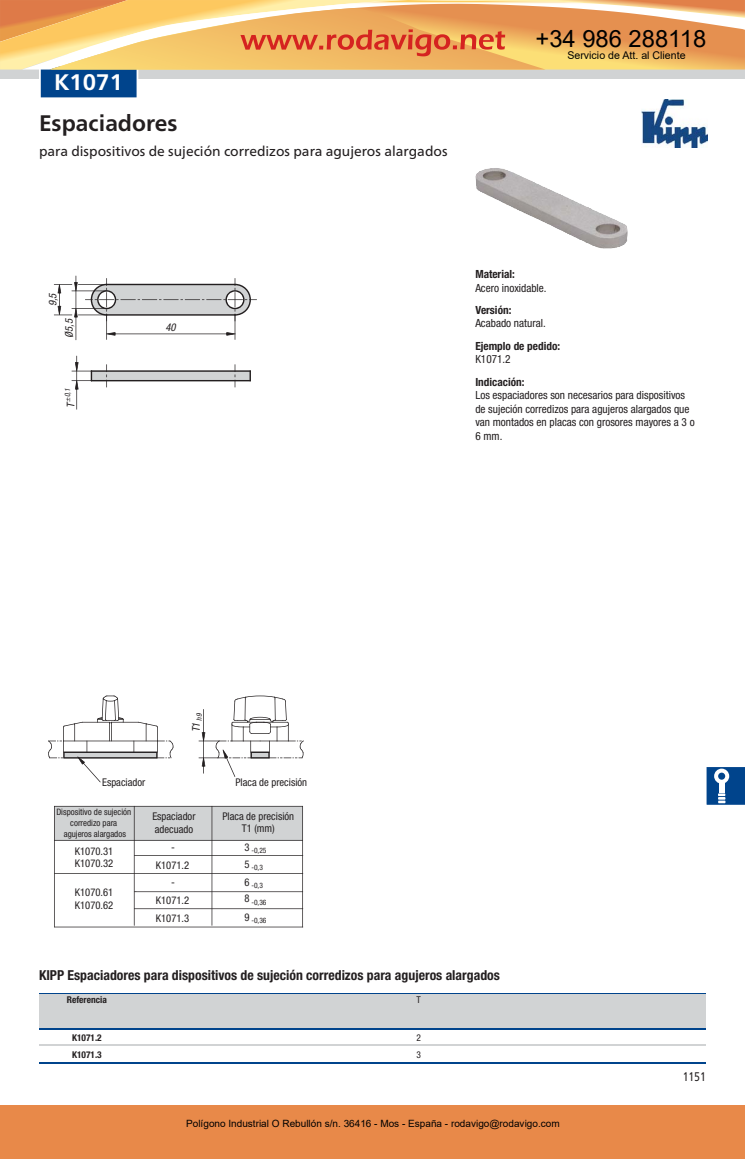
<style>
.page{position:relative;width:745px;height:1159px;background:#fff}
.page>*{position:absolute;margin:0;border:0;box-sizing:border-box;transform-origin:0 0}
.t1{font:23.75px "Arial";color:#000}
.t2{font:700 22.5px "Frutiger Neue LTW1 G";color:#231f20}
.t3{font:700 22.5px "Frutiger Neue LTW1 G";color:#fff}
.t4{font:700 condensed 13.75px "Helvetica Neue LTW1 G";color:#231f20}
.t5{font:13.75px "Frutiger Neue LTW1 G";color:#231f20}
.t6{font:12.5px "Frutiger Neue LTW1 G";color:#231f20;scale:.81 1}
.t7{font:condensed 11.25px/13.5px "Helvetica Neue LTW1 G";color:#231f20}
.t8{font:700 condensed 11.25px "Helvetica Neue LTW1 G";color:#231f20}
.t9{font:condensed 10.88px "Helvetica Neue LTW1 G";color:#231f20}
.t10{font:condensed 10.62px/12.8px "Helvetica Neue LTW1 G";color:#231f20}
.t11{font:10.62px "Arial";color:#000}
.t12{font:italic condensed 10.62px "Helvetica Neue LTW1 G";color:#231f20}
.t13{font:10px "Arial";color:#000}
.t14{font:700 condensed 9.38px "Helvetica Neue LTW1 G";color:#231f20}
.t15{font:condensed 9.38px "Helvetica Neue LTW1 G";color:#231f20}
.t16{font:condensed 8.88px/10.6px "Helvetica Neue LTW1 G";color:#231f20;text-align:center}
.t17{font:condensed 7.5px/16.5px "Helvetica Neue LTW1 G";color:#231f20}
.t18{font:italic condensed 7.5px "Helvetica Neue LTW1 G";color:#231f20}
.s1{font-size:10.62px}
</style>
<div class="page">
<img style="left:641px;top:100px;width:65px;height:48px">
<svg style="left:706px;top:767px;width:38px;height:38px"></svg>
<img style="left:507px;top:170px;width:96px;height:79px">
<hr style="left:75px;top:276px;width:1px;height:64px;background:#231f20">
<hr style="left:76px;top:356px;width:1px;height:53px;background:#231f20">
<svg style="left:54px;top:278px;width:203px;height:62px"></svg>
<svg style="left:71px;top:362px;width:180px;height:27px"></svg>
<div style="left:54px;top:806px;width:248px;height:34px;background:#d1d3d4"></div>
<hr style="left:54px;top:806px;width:249px;height:1px;background:#231f20">
<hr style="left:54px;top:840px;width:249px;height:1px;background:#231f20">
<hr style="left:134px;top:855px;width:169px;height:1px;background:#231f20">
<hr style="left:54px;top:873px;width:249px;height:1px;background:#231f20">
<hr style="left:134px;top:891px;width:169px;height:1px;background:#231f20">
<hr style="left:134px;top:908px;width:169px;height:1px;background:#231f20">
<hr style="left:54px;top:926px;width:249px;height:1px;background:#231f20">
<hr style="left:211px;top:806px;width:1px;height:119px;background:#231f20">
<hr style="left:134px;top:806px;width:1px;height:119px;background:#231f20">
<svg style="left:48px;top:695px;width:125px;height:87px"></svg>
<svg style="left:198px;top:695px;width:105px;height:82px"></svg>
<hr style="left:54px;top:806px;width:1px;height:121px;background:#231f20">
<hr style="left:302px;top:806px;width:1px;height:121px;background:#231f20">
<hr style="left:39px;top:993px;width:666px;height:1px;background:#00448c">
<div style="left:39px;top:994px;width:666px;height:34px;background:#d1d3d4"></div>
<hr style="left:39px;top:1028px;width:666px;height:1px;background:#00448c">
<hr style="left:39px;top:1044px;width:666px;height:2px;background:#d1d3d4">
<hr style="left:39px;top:1062px;width:666px;height:1px;background:#00448c">
<div style="left:0;top:1105px;width:744px;height:54px;background:#e88949"></div>
<svg style="left:0;top:0;width:744px;height:98px"></svg>
<h1 class="t1" style="left:535px;top:22px;width:172px">+34 986 288118</h1>
<h2 class="t3" style="left:54px;top:74px;width:70px">K1071</h2>
<h2 class="t2" style="left:39px;top:115px;width:140px">Espaciadores</h2>
<p class="t5" style="left:39px;top:146px;width:410px">para dispositivos de sujeción corredizos para agujeros alargados</p>
<p class="t11" style="left:567px;top:48px;width:120px">Servicio de Att. al Cliente</p>
<p class="t12" style="left:47px;top:306px;width:14px;rotate:-90deg">9,5</p>
<p class="t12" style="left:63px;top:338px;width:20px;rotate:-90deg">Ø5,5</p>
<p class="t18" style="left:63px;top:408px;width:22px;rotate:-90deg"><span class="s1">T</span> ±0,1</p>
<p class="t12" style="left:165px;top:321px;width:12px">40</p>
<p class="t8" style="left:475px;top:270px;width:41px">Material:</p>
<p class="t7" style="left:475px;top:282px;width:73px">Acero inoxidable.</p>
<p class="t8" style="left:475px;top:306px;width:38px">Versión:</p>
<p class="t7" style="left:475px;top:318px;width:72px">Acabado natural.</p>
<p class="t8" style="left:475px;top:342px;width:86px">Ejemplo de pedido:</p>
<p class="t7" style="left:475px;top:354px;width:37px">K1071.2</p>
<p class="t8" style="left:475px;top:378px;width:51px">Indicación:</p>
<p class="t7" style="left:475px;top:390px;width:221px">Los espaciadores son necesarios para dispositivos de sujeción corredizos para agujeros alargados que van montados en placas con grosores mayores a 3 o 6 mm.</p>
<p class="t12" style="left:190px;top:732px;width:20px;rotate:-90deg">T1 <sub>h9</sub></p>
<p class="t10" style="left:102px;top:777px;width:45px">Espaciador</p>
<p class="t16" style="left:56px;top:808px;width:76px">Dispositivo de sujeción corredizo para agujeros alargados</p>
<p class="t10" style="left:152px;top:811px;width:45px">Espaciador adecuado</p>
<p class="t10" style="left:75px;top:846px;width:40px">K1070.31<br>K1070.32</p>
<p class="t10" style="left:75px;top:887px;width:40px">K1070.61<br>K1070.62</p>
<p class="t9" style="left:171px;top:843px;width:5px">-</p>
<p class="t9" style="left:171px;top:878px;width:5px">-</p>
<p class="t10" style="left:156px;top:860px;width:35px">K1071.2</p>
<p class="t10" style="left:156px;top:893px;width:35px;line-height:18.1px">K1071.2<br>K1071.3</p>
<p class="t10" style="left:235px;top:777px;width:73px">Placa de precisión</p>
<p class="t10" style="left:222px;top:810px;width:73px;text-align:center">Placa de precisión<br>T1 (mm)</p>
<p class="t17" style="left:244px;top:843px;width:24px"><sup>3</sup> -0,25</p>
<p class="t17" style="left:244px;top:860px;width:20px"><sup>5</sup> -0,3</p>
<p class="t17" style="left:244px;top:878px;width:24px"><sup>6</sup> -0,3<br><sup>8</sup> -0,36</p>
<p class="t17" style="left:244px;top:913px;width:24px"><sup>9</sup> -0,36</p>
<p class="t4" style="left:39px;top:970px;width:462px">KIPP Espaciadores para dispositivos de sujeción corredizos para agujeros alargados</p>
<p class="t14" style="left:67px;top:996px;width:41px">Referencia</p>
<p class="t15" style="left:416px;top:996px;width:6px">T</p>
<p class="t14" style="left:72px;top:1034px;width:31px">K1071.2</p>
<p class="t15" style="left:416px;top:1034px;width:6px">2</p>
<p class="t14" style="left:72px;top:1051px;width:31px">K1071.3</p>
<p class="t15" style="left:416px;top:1051px;width:6px">3</p>
<p class="t13" style="left:186px;top:1117px;width:375px">Polígono Industrial O Rebullón s/n. 36416 - Mos - España - rodavigo@rodavigo.com</p>
<p class="t6" style="left:682px;top:1071px;width:30px">1151</p>
</div>
